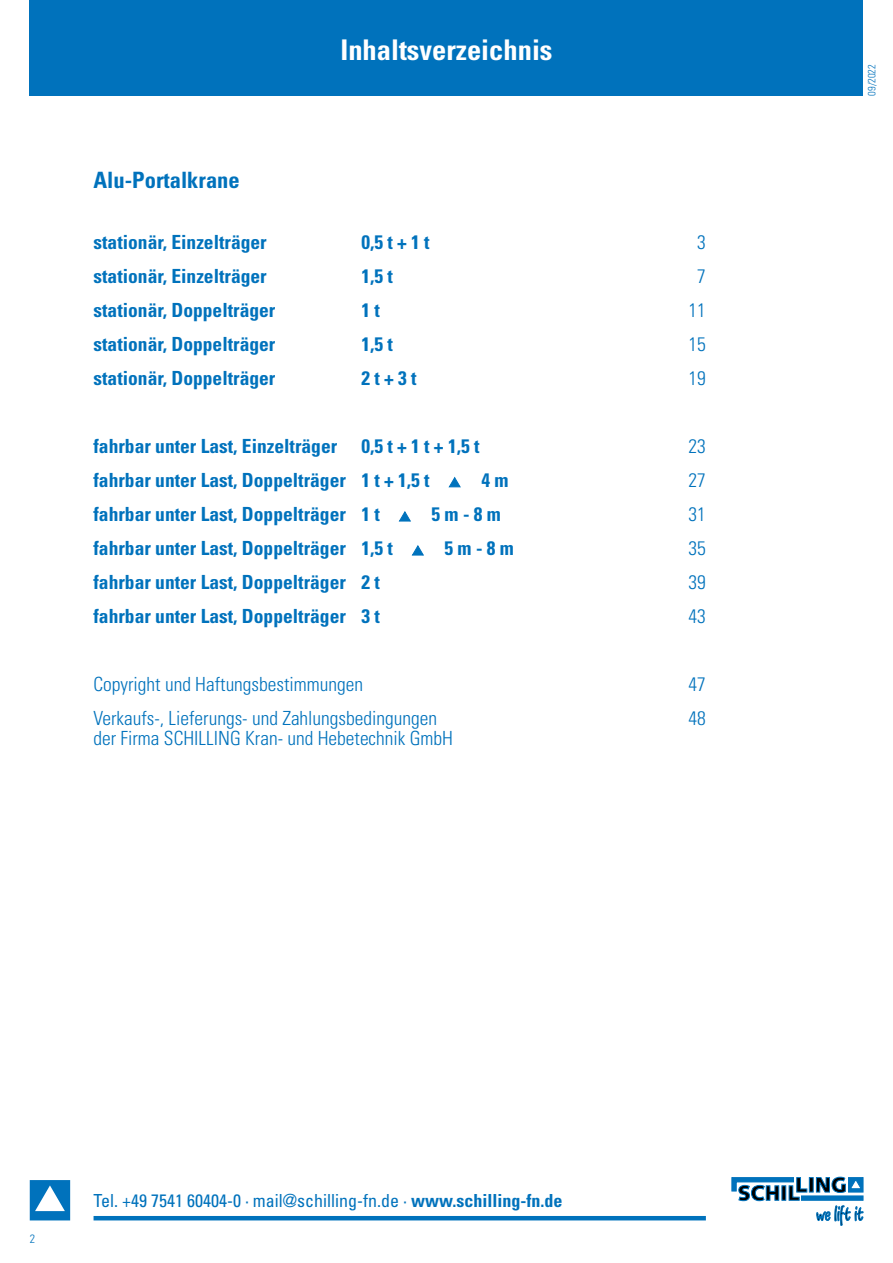
<style>
.page{position:relative;width:893px;height:1263px;background:#fff}
.page>*{position:absolute;margin:0;border:0;box-sizing:border-box;transform-origin:0 0}
.t1{font:700 condensed 28.5px "Univers";color:#fff}
.t2{font:700 condensed 22.5px "Univers";color:#0072bc}
.t3{font:700 condensed 19.5px "Univers";color:#0072bc}
.t4{font:300 condensed 19.5px "Univers";color:#0072bc}
.t5{font:condensed 18px "Univers";color:#0072bc}
.t6{font:300 condensed 12px "Univers";color:#0072bc}
.t7{font:300 condensed 10.5px "Univers";color:#0072bc}
.s1{font-weight:700}
</style>
<div class="page">
<hr style="left:94px;top:1216px;width:612px;height:4px;background:#0072bc">
<svg style="left:30px;top:1180px;width:40px;height:40px"></svg>
<div style="left:809px;top:1177px;width:4px;height:15px;border:1px solid #0072bc"></div>
<hr style="left:801px;top:1196px;width:62px;height:4px;background:#0072bc">
<svg style="left:732px;top:1177px;width:75px;height:24px"></svg>
<svg style="left:816px;top:1177px;width:47px;height:16px"></svg>
<svg style="left:816px;top:1205px;width:47px;height:21px"></svg>
<div style="left:30px;top:0;width:833px;height:96px;background:#0072bc"></div>
<svg style="left:449px;top:477px;width:11px;height:10px"></svg>
<svg style="left:399px;top:511px;width:11px;height:10px"></svg>
<svg style="left:412px;top:545px;width:11px;height:10px"></svg>
<p class="t2" style="left:94px;top:166px;width:148px">Alu-Portalkrane</p>
<h1 class="t1" style="left:340px;top:33px;width:214px">Inhaltsverzeichnis</h1>
<p class="t3" style="left:94px;top:230px;width:175px">stationär, Einzelträger</p>
<p class="t3" style="left:361px;top:230px;width:70px">0,5 t + 1 t</p>
<p class="t4" style="left:697px;top:230px;width:10px">3</p>
<p class="t3" style="left:94px;top:264px;width:175px">stationär, Einzelträger</p>
<p class="t3" style="left:361px;top:264px;width:33px">1,5 t</p>
<p class="t4" style="left:697px;top:264px;width:10px">7</p>
<p class="t3" style="left:94px;top:298px;width:183px">stationär, Doppelträger</p>
<p class="t3" style="left:361px;top:298px;width:20px">1 t</p>
<p class="t4" style="left:689px;top:298px;width:19px">11</p>
<p class="t3" style="left:94px;top:332px;width:183px">stationär, Doppelträger</p>
<p class="t3" style="left:361px;top:332px;width:33px">1,5 t</p>
<p class="t4" style="left:689px;top:332px;width:19px">15</p>
<p class="t3" style="left:94px;top:366px;width:183px">stationär, Doppelträger</p>
<p class="t3" style="left:361px;top:366px;width:57px">2 t + 3 t</p>
<p class="t4" style="left:689px;top:366px;width:19px">19</p>
<p class="t3" style="left:94px;top:434px;width:387px">fahrbar unter Last, Einzelträger 0,5 t + 1 t + 1,5 t</p>
<p class="t4" style="left:689px;top:435px;width:19px">23</p>
<p class="t3" style="left:94px;top:468px;width:338px">fahrbar unter Last, Doppelträger 1 t + 1,5 t</p>
<p class="t3" style="left:481px;top:468px;width:29px">4 m</p>
<p class="t4" style="left:689px;top:469px;width:19px">27</p>
<p class="t3" style="left:94px;top:502px;width:288px">fahrbar unter Last, Doppelträger 1 t</p>
<p class="t3" style="left:432px;top:502px;width:71px">5 m - 8 m</p>
<p class="t4" style="left:689px;top:503px;width:19px">31</p>
<p class="t3" style="left:94px;top:536px;width:301px">fahrbar unter Last, Doppelträger 1,5 t</p>
<p class="t3" style="left:445px;top:536px;width:71px">5 m - 8 m</p>
<p class="t4" style="left:689px;top:537px;width:19px">35</p>
<p class="t3" style="left:94px;top:570px;width:288px">fahrbar unter Last, Doppelträger 2 t</p>
<p class="t4" style="left:689px;top:571px;width:19px">39</p>
<p class="t3" style="left:94px;top:604px;width:288px">fahrbar unter Last, Doppelträger 3 t</p>
<p class="t4" style="left:689px;top:605px;width:19px">43</p>
<p class="t4" style="left:94px;top:673px;width:271px">Copyright und Haftungsbestimmungen</p>
<p class="t4" style="left:689px;top:673px;width:19px">47</p>
<p class="t4" style="left:94px;top:707px;width:345px">Verkaufs-, Lieferungs- und Zahlungsbedingungen</p>
<p class="t4" style="left:689px;top:707px;width:19px">48</p>
<p class="t4" style="left:94px;top:726px;width:361px">der Firma SCHILLING Kran- und Hebetechnik GmbH</p>
<p class="t7" style="left:866px;top:96px;width:33px;rotate:-90deg">09/2022</p>
<p class="t6" style="left:30px;top:1231px;width:7px">2</p>
<p class="t5" style="left:94px;top:1190px;width:470px">Tel. +49 7541 60404-0 · mail@schilling-fn.de · <span class="s1">www.schilling-fn.de</span></p>
</div>
